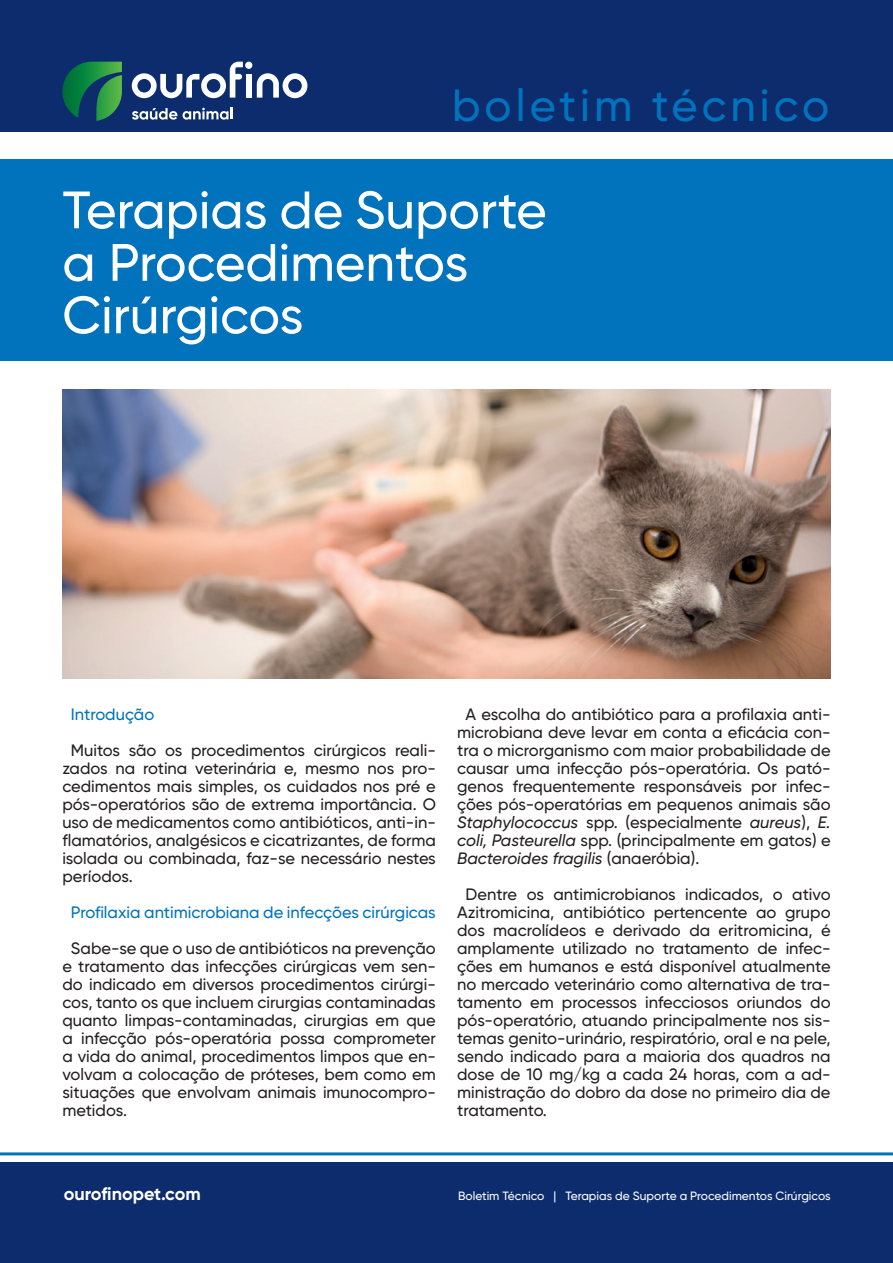
<style>
.page{position:relative;width:893px;height:1263px;background:#fff}
.page>*{position:absolute;margin:0;border:0;box-sizing:border-box;transform-origin:0 0}
.t1{font:500 52.5px/52.5px "Gilroy";color:#fff}
.t2{font:500 45px "Gilroy";letter-spacing:.09em;color:#0073bc}
.t3{font:700 18px "Gilroy";color:#fff}
.t4{font:500 16.5px/18px "Gilroy";color:#231f20;text-align:justify}
.t5{font:500 16.5px "Gilroy";color:#0073bc}
.t6{font:500 12px "Gilroy";color:#fff}
.s1{font-style:italic}
</style>
<div class="page">
<div style="left:0;top:0;width:893px;height:132px;background:#0d2c6e"></div>
<div style="left:0;top:1162px;width:893px;height:101px;background:#0d2c6e"></div>
<div style="left:0;top:159px;width:893px;height:202px;background:#0073bc"></div>
<hr style="left:0;top:1152px;width:893px;height:3px;background:#0073bc">
<svg style="left:257px;top:73px;width:50px;height:25px"></svg>
<svg style="left:132px;top:62px;width:111px;height:36px"></svg>
<div style="left:246px;top:74px;width:6px;height:24px;background:#fff"></div>
<div style="left:245px;top:62px;width:7px;height:7px;background:#fff;border-radius:50%"></div>
<svg style="left:132px;top:108px;width:45px;height:12px"></svg>
<svg style="left:183px;top:108px;width:49px;height:12px"></svg>
<svg style="left:62px;top:62px;width:60px;height:59px"></svg>
<img style="left:62px;top:389px;width:769px;height:289px">
<h2 class="t2" style="left:452px;top:77px;width:379px">boletim técnico</h2>
<h1 class="t1" style="left:62px;top:183px;width:486px">Terapias de Suporte a Procedimentos<br>Cirúrgicos</h1>
<p class="t5" style="left:71px;top:704px;width:85px">Introdução</p>
<p class="t4" style="left:62px;top:741px;width:375px;text-indent:8px">Muitos são os procedimentos cirúrgicos reali&shy;zados na rotina veterinária e, mesmo nos pro&shy;cedimentos mais simples, os cuidados nos pré e pós-operatórios são de extrema importância. O uso de medicamentos como antibióticos, anti-in&shy;flamatórios, analgésicos e cicatrizantes, de forma isolada ou combinada, faz-se necessário nestes períodos.</p>
<p class="t5" style="left:71px;top:902px;width:366px">Profilaxia antimicrobiana de infecções cirúrgicas</p>
<p class="t4" style="left:62px;top:939px;width:375px;text-indent:8px">Sabe-se que o uso de antibióticos na prevenção e tratamento das infecções cirúrgicas vem sen&shy;do indicado em diversos procedimentos cirúrgi&shy;cos, tanto os que incluem cirurgias contaminadas quanto limpas-contaminadas, cirurgias em que a infecção pós-operatória possa comprometer a vida do animal, procedimentos limpos que en&shy;volvam a colocação de próteses, bem como em situações que envolvam animais imunocompro&shy;metidos.</p>
<p class="t4" style="left:457px;top:705px;width:375px;text-indent:8px">A escolha do antibiótico para a profilaxia anti&shy;microbiana deve levar em conta a eficácia con&shy;tra o microrganismo com maior probabilidade de causar uma infecção pós-operatória. Os pató&shy;genos frequentemente responsáveis por infec&shy;ções pós-operatórias em pequenos animais são <span class="s1">Staphylococcus</span> spp. (especialmente <span class="s1">aureus</span>), <span class="s1">E. coli, Pasteurella</span> spp. (principalmente em gatos) e <span class="s1">Bacteroides fragilis</span> (anaeróbia).</p>
<p class="t4" style="left:457px;top:885px;width:375px;text-indent:8px">Dentre os antimicrobianos indicados, o ativo Azitromicina, antibiótico pertencente ao grupo dos macrolídeos e derivado da eritromicina, é amplamente utilizado no tratamento de infec&shy;ções em humanos e está disponível atualmente no mercado veterinário como alternativa de tra&shy;tamento em processos infecciosos oriundos do pós-operatório, atuando principalmente nos sis&shy;temas genito-urinário, respiratório, oral e na pele, sendo indicado para a maioria dos quadros na dose de 10 mg/kg a cada 24 horas, com a ad&shy;ministração do dobro da dose no primeiro dia de tratamento.</p>
<p class="t3" style="left:64px;top:1182px;width:138px">ourofinopet.com</p>
<p class="t6" style="left:458px;top:1188px;width:374px">Boletim Técnico | Terapias de Suporte a Procedimentos Cirúrgicos</p>
</div>
